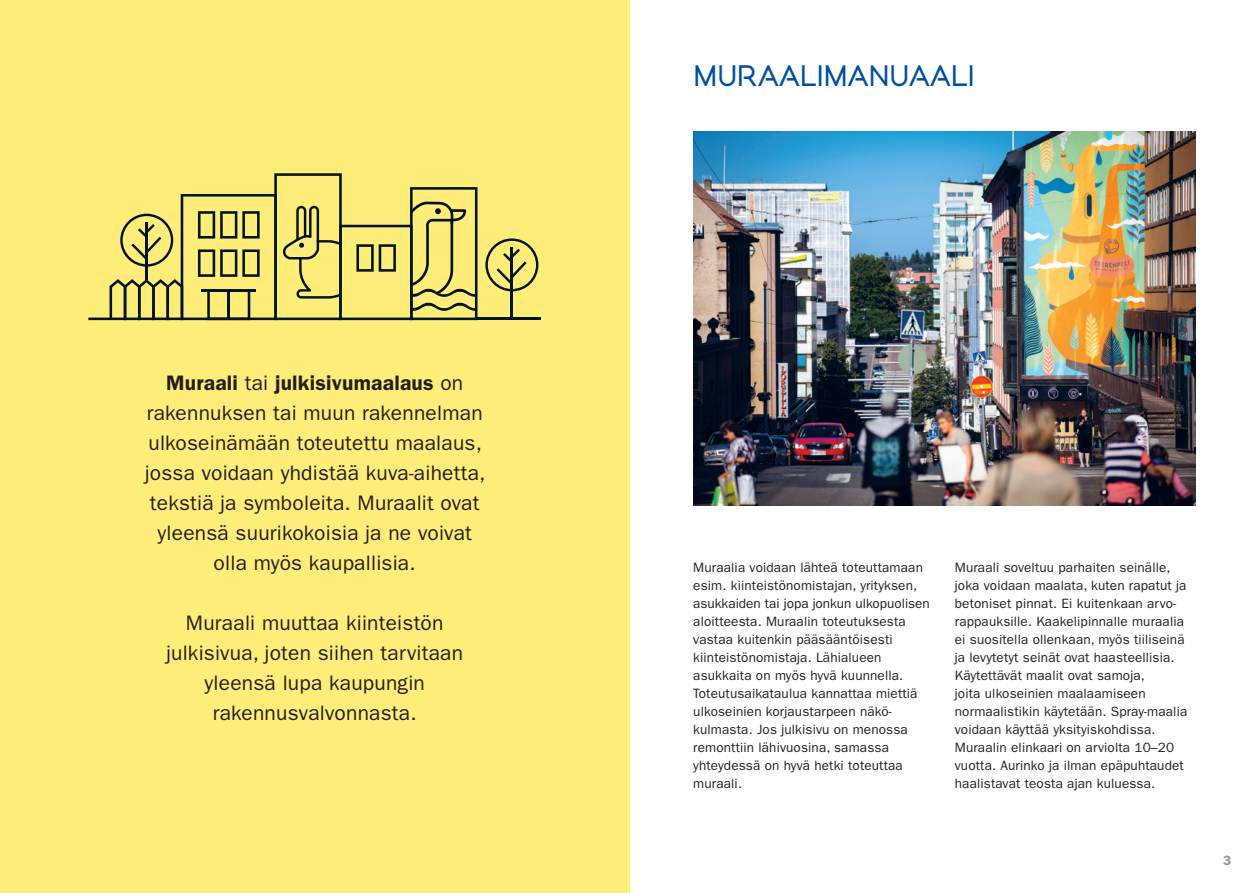
<style>
.page{position:relative;width:1259px;height:893px;background:#fff}
.page>*{position:absolute;margin:0;border:0;box-sizing:border-box;transform-origin:0 0}
.otsikko{font:30px "Lahti Sans";letter-spacing:-.015em;color:#01509f}
.t1{font:21px/30px "ITC Franklin Gothic Std";letter-spacing:.01em;color:#231f20;text-align:center}
.leipis{font:13.5px/18px "ITC Franklin Gothic Std";letter-spacing:.01em;color:#231f20}
.t2{font:600 13.5px "ITC Franklin Gothic Std";color:#939598}
.s1{font-weight:600}
</style>
<div class="page">
<div style="left:0;top:0;width:629px;height:893px;background:#ffed7a"></div>
<img style="left:693px;top:131px;width:502px;height:374px">
<hr style="left:476px;top:318px;width:65px;height:2px;background:#031520">
<svg style="left:485px;top:238px;width:53px;height:53px"></svg>
<hr style="left:510px;top:247px;width:3px;height:72px;background:#031520">
<svg style="left:88px;top:173px;width:389px;height:147px"></svg>
<p class="t1" style="left:145px;top:368px;width:342px"><span class="s1">Muraali</span> tai <span class="s1">julkisivumaalaus</span> on rakennuksen tai muun rakennelman ulkoseinämään toteutettu maalaus, jossa voidaan yhdistää kuva-aihetta, tekstiä ja symboleita. Muraalit ovat yleensä suurikokoisia ja ne voivat olla myös kaupallisia.</p>
<p class="t1" style="left:166px;top:608px;width:298px">Muraali muuttaa kiinteistön julkisivua, joten siihen tarvitaan yleensä lupa kaupungin rakennusvalvonnasta.</p>
<p class="otsikko" style="left:693px;top:58px;width:283px">MURAALIMANUAALI</p>
<p class="leipis" style="left:693px;top:558px;width:238px">Muraalia voidaan lähteä toteuttamaan esim. kiinteistönomistajan, yrityksen, asukkaiden tai jopa jonkun ulkopuolisen aloitteesta. Muraalin toteutuksesta vastaa kuitenkin pääsääntöisesti kiinteistönomistaja. Lähialueen asukkaita on myös hyvä kuunnella.<br>Toteutusaikataulua kannattaa miettiä ulkoseinien korjaustarpeen näkö&shy;kulmasta. Jos julkisivu on menossa remonttiin lähivuosina, samassa yhteydessä on hyvä hetki toteuttaa muraali.</p>
<p class="leipis" style="left:955px;top:558px;width:234px">Muraali soveltuu parhaiten seinälle, joka voidaan maalata, kuten rapatut ja betoniset pinnat. Ei kuitenkaan arvo&shy;rappauksille. Kaakelipinnalle muraalia ei suositella ollenkaan, myös tiiliseinä ja levytetyt seinät ovat haasteellisia.<br>Käytettävät maalit ovat samoja,<br>joita ulkoseinien maalaamiseen normaalistikin käytetään. Spray-maalia voidaan käyttää yksityiskohdissa.<br>Muraalin elinkaari on arviolta 10–20 vuotta. Aurinko ja ilman epäpuhtaudet haalistavat teosta ajan kuluessa.</p>
<p class="t2" style="left:1223px;top:852px;width:10px">3</p>
</div>
